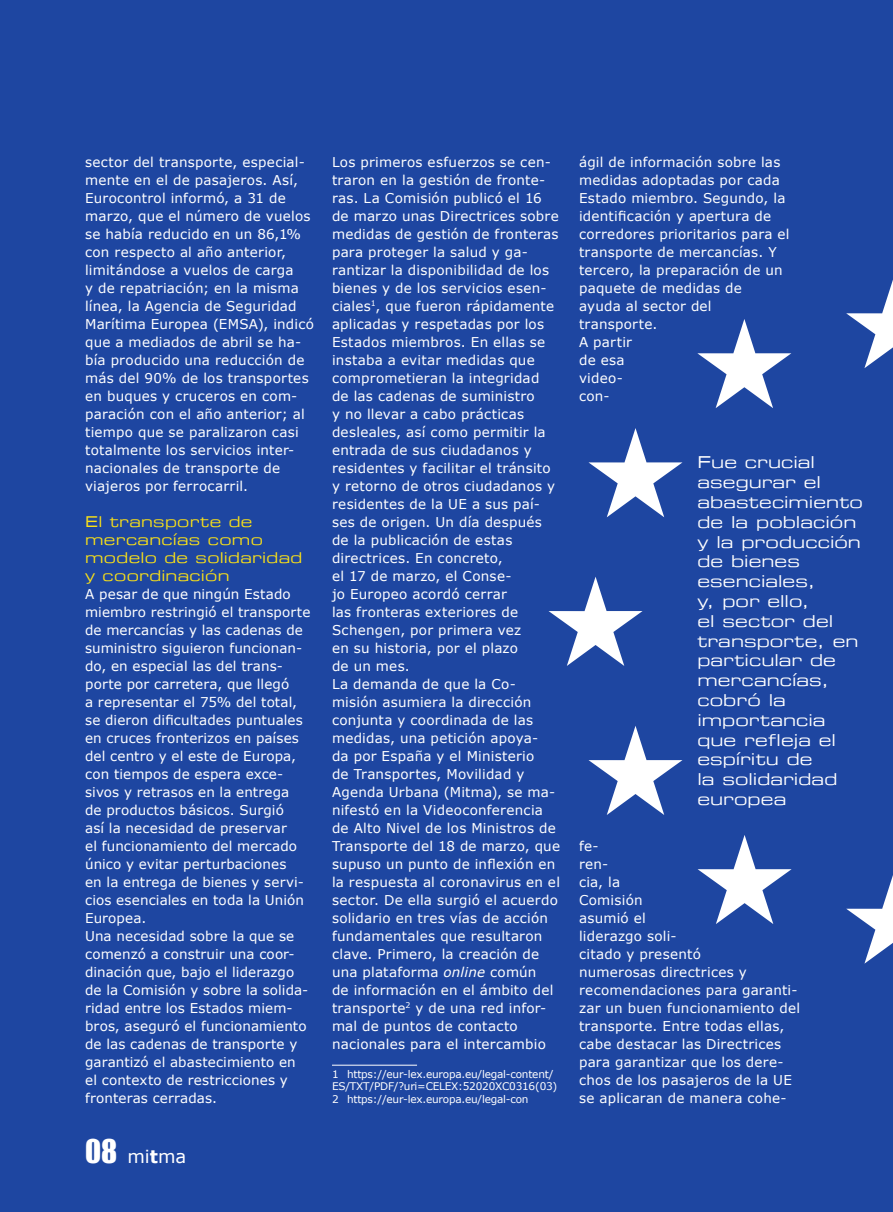
<style>
.page{position:relative;width:893px;height:1212px;background:#1e46a1}
.page>*{position:absolute;margin:0;border:0;box-sizing:border-box;transform-origin:0 0}
.t1{font:18px "Verdana";color:#fff}
.t2{font:16.5px/19.8px "Eurostile Extended";letter-spacing:.005em;color:#fff}
.t3{font:15px/18px "Eurostile Extended";letter-spacing:.02em;color:#fbe116}
.t4{font:13.5px/18px "Verdana";letter-spacing:.015em;color:#fff}
.t5{font:10.5px/12.6px "Verdana";letter-spacing:-.02em;color:#fff}
.s1{font-family:"Impact";font-size:30px}
.s2{font-weight:700}
.s3{font-style:italic}
</style>
<div class="page">
<svg style="left:846px;top:280px;width:47px;height:88px"></svg>
<svg style="left:697px;top:319px;width:94px;height:89px"></svg>
<svg style="left:588px;top:428px;width:94px;height:89px"></svg>
<svg style="left:549px;top:577px;width:94px;height:89px"></svg>
<svg style="left:588px;top:726px;width:94px;height:89px"></svg>
<svg style="left:698px;top:835px;width:94px;height:89px"></svg>
<svg style="left:846px;top:875px;width:47px;height:89px"></svg>
<hr style="left:332px;top:1065px;width:85px;height:1px;background:#fff">
<p class="t4" style="left:85px;top:153px;width:230px">sector del transporte, especial&shy;mente en el de pasajeros. Así,<br>Eurocontrol informó, a 31 de marzo, que el número de vuelos se había reducido en un 86,1% con respecto al año anterior, limitándose a vuelos de carga<br>y de repatriación; en la misma línea, la Agencia de Seguridad<br>Marítima Europea (EMSA), indicó que a mediados de abril se ha&shy;bía producido una reducción de más del 90% de los transportes en buques y cruceros en com&shy;paración con el año anterior; al tiempo que se paralizaron casi totalmente los servicios inter&shy;nacionales de transporte de viajeros por ferrocarril.</p>
<p class="t3" style="left:85px;top:512px;width:219px">El transporte de mercancías como modelo de solidaridad y coordinación</p>
<p class="t4" style="left:85px;top:585px;width:227px">A pesar de que ningún Estado miembro restringió el transporte de mercancías y las cadenas de suministro siguieron funcionan&shy;do, en especial las del trans&shy;porte por carretera, que llegó<br>a representar el 75% del total, se dieron dificultades puntuales en cruces fronterizos en países del centro y el este de Europa, con tiempos de espera exce&shy;sivos y retrasos en la entrega<br>de productos básicos. Surgió<br>así la necesidad de preservar<br>el funcionamiento del mercado único y evitar perturbaciones<br>en la entrega de bienes y servi&shy;cios esenciales en toda la Unión<br>Europea.<br>Una necesidad sobre la que se comenzó a construir una coor&shy;dinación que, bajo el liderazgo de la Comisión y sobre la solida&shy;ridad entre los Estados miem&shy;bros, aseguró el funcionamiento de las cadenas de transporte y garantizó el abastecimiento en el contexto de restricciones y fronteras cerradas.</p>
<h1 class="t1" style="left:85px;top:1145px;width:103px"><span class="s1">08</span> mi<span class="s2">t</span>ma</h1>
<p class="t4" style="left:332px;top:153px;width:230px">Los primeros esfuerzos se cen&shy;traron en la gestión de fronte&shy;ras. La Comisión publicó el 16 de marzo unas Directrices sobre medidas de gestión de fronteras para proteger la salud y ga&shy;rantizar la disponibilidad de los bienes y de los servicios esen&shy;ciales<sup>1</sup>, que fueron rápidamente aplicadas y respetadas por los<br>Estados miembros. En ellas se instaba a evitar medidas que comprometieran la integridad<br>de las cadenas de suministro<br>y no llevar a cabo prácticas desleales, así como permitir la entrada de sus ciudadanos y residentes y facilitar el tránsito y retorno de otros ciudadanos y residentes de la UE a sus paí&shy;ses de origen. Un día después de la publicación de estas directrices. En concreto,<br>el 17 de marzo, el Conse-<br>jo Europeo acordó cerrar<br>las fronteras exteriores de<br>Schengen, por primera vez<br>en su historia, por el plazo<br>de un mes.<br>La demanda de que la Co&shy;misión asumiera la dirección conjunta y coordinada de las medidas, una petición apoya-<br>da por España y el Ministerio<br>de Transportes, Movilidad y<br>Agenda Urbana (Mitma), se ma&shy;nifestó en la Videoconferencia de Alto Nivel de los Ministros de<br>Transporte del 18 de marzo, que supuso un punto de inflexión en la respuesta al coronavirus en el sector. De ella surgió el acuerdo solidario en tres vías de acción fundamentales que resultaron clave. Primero, la creación de una plataforma <span class="s3">online</span> común<br>de información en el ámbito del transporte<sup>2</sup> y de una red infor&shy;mal de puntos de contacto nacionales para el intercambio</p>
<p class="t5" style="left:332px;top:1068px;width:227px">1 https://eur-lex.europa.eu/legal-content/<br>ES/TXT/PDF/?uri=CELEX:52020XC0316(03)<br>2 https://eur-lex.europa.eu/legal-con</p>
<p class="t4" style="left:579px;top:153px;width:212px">ágil de información sobre las medidas adoptadas por cada<br>Estado miembro. Segundo, la identificación y apertura de corredores prioritarios para el transporte de mercancías. Y tercero, la preparación de un paquete de medidas de<br>ayuda al sector del transporte.<br>A partir<br>de esa<br>video-<br>con-</p>
<p class="t2" style="left:697px;top:452px;width:167px">Fue crucial asegurar el abastecimiento de la población y la producción de bienes esenciales,<br>y, por ello,<br>el sector del transporte, en particular de mercancías, cobró la importancia que refleja el espíritu de<br>la solidaridad europea</p>
<p class="t4" style="left:579px;top:837px;width:223px">fe-<br>ren-<br>cia, la<br>Comisión<br>asumió el<br>liderazgo soli-<br>citado y presentó<br>numerosas directrices y recomendaciones para garanti&shy;zar un buen funcionamiento del transporte. Entre todas ellas, cabe destacar las Directrices para garantizar que los dere&shy;chos de los pasajeros de la UE se aplicaran de manera cohe-</p>
</div>
